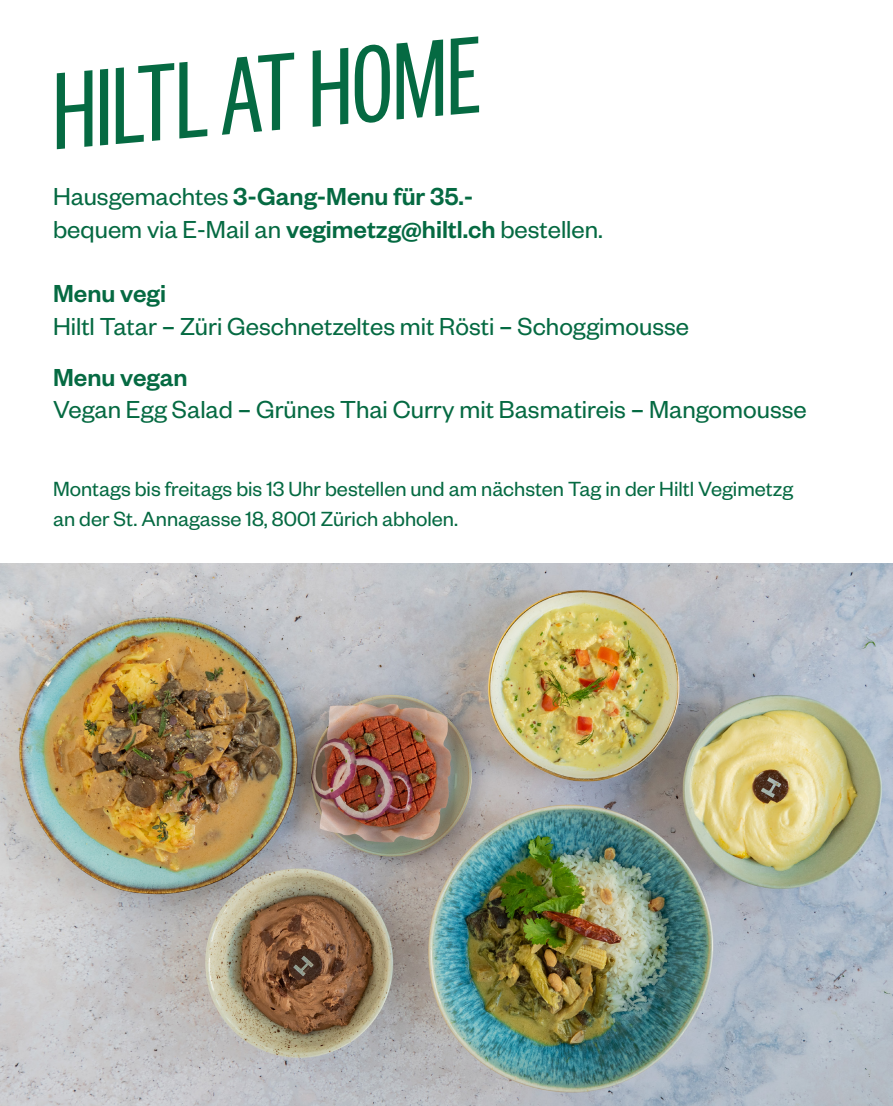
<style>
.page{position:relative;width:893px;height:1106px;background:#fff}
.page>*{position:absolute;margin:0;border:0;box-sizing:border-box;transform-origin:0 0}
.t1{font:120px "Founders Grotesk X Cond";color:#056a42}
.t2{font:27px "Founders Grotesk";color:#056a42}
.t3{font:500 27px "Founders Grotesk";color:#056a42}
.t4{font:22.5px "Founders Grotesk";color:#056a42}
.s1{font-weight:400}
.s2{font-weight:500}
</style>
<div class="page">
<img style="left:0;top:563px;width:892px;height:543px">
<p class="t1" style="left:44px;top:45px;width:431px;rotate:-5deg">HILTL AT HOME</p>
<p class="t3" style="left:53px;top:180px;width:422px"><span class="s1">Hausgemachtes</span> 3-Gang-Menu für 35.-</p>
<p class="t2" style="left:53px;top:212px;width:551px">bequem via E-Mail an <span class="s2">vegimetzg@hiltl.ch</span> bestellen.</p>
<p class="t3" style="left:53px;top:277px;width:114px">Menu vegi</p>
<p class="t2" style="left:53px;top:310px;width:637px">Hiltl Tatar <span class="s2">–</span> Züri Geschnetzeltes mit Rösti <span class="s2">–</span> Schoggimousse</p>
<p class="t3" style="left:53px;top:360px;width:136px">Menu vegan</p>
<p class="t2" style="left:53px;top:393px;width:755px">Vegan Egg Salad <span class="s2">–</span> Grünes Thai Curry mit Basmatireis <span class="s2">–</span> Mangomousse</p>
<p class="t4" style="left:53px;top:475px;width:742px">Montags bis freitags bis 13 Uhr bestellen und am nächsten Tag in der Hiltl Vegimetzg</p>
<p class="t4" style="left:53px;top:505px;width:407px">an der St. Annagasse 18, 8001 Zürich abholen.</p>
</div>
